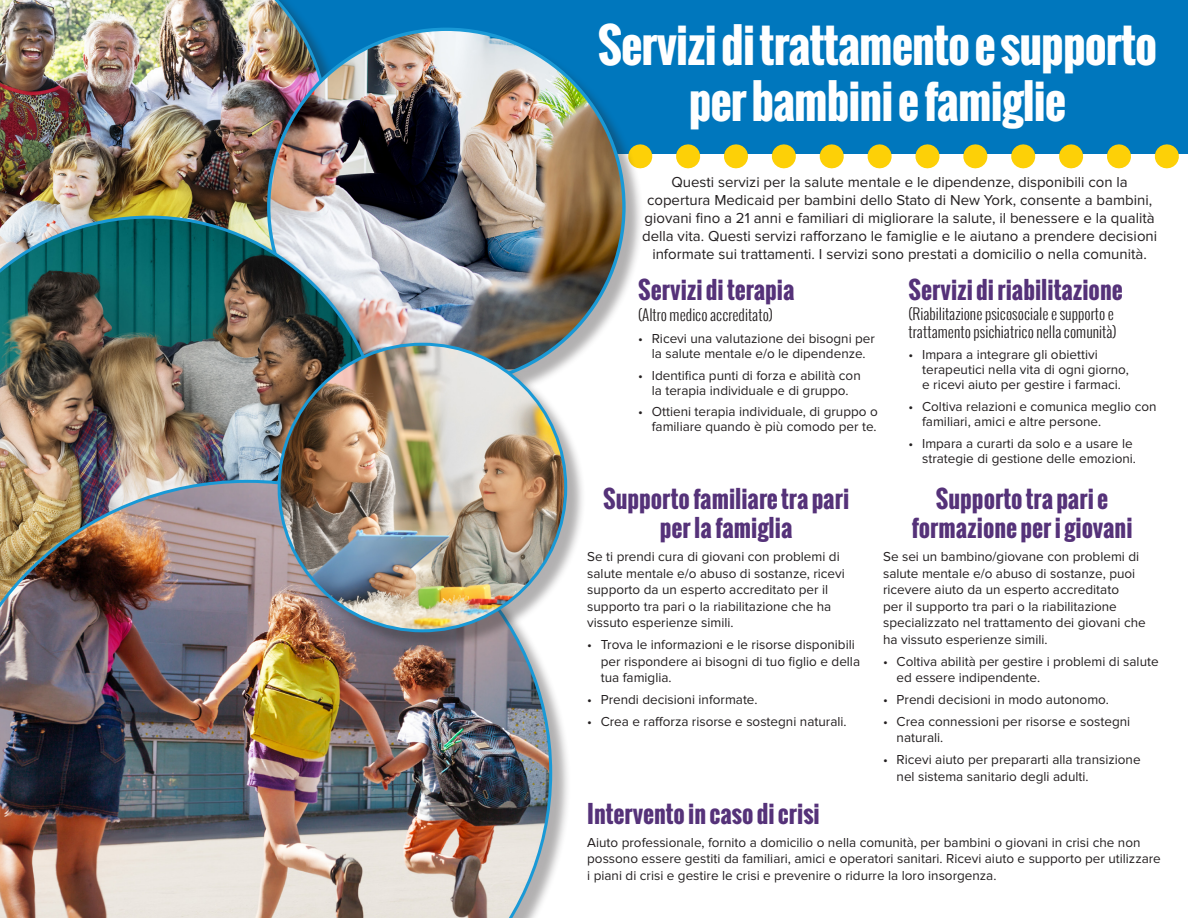
<style>
.page{position:relative;width:1188px;height:918px;background:#fff}
.page>*{position:absolute;margin:0;border:0;box-sizing:border-box;transform-origin:0 0}
.t1{font:700 46.5px/55.8px "Oswald";letter-spacing:-.02em;color:#fff;text-align:center}
.t2{font:700 24px/28.8px "Oswald";color:#553279;text-align:center}
.t3{font:15px/18px "Proxima Nova";color:#231f20;text-align:center}
.t4{font:300 15px/18px "Oswald";color:#231f20}
.t5{font:13.5px/16.5px "Proxima Nova";color:#231f20}
</style>
<div class="page">
<div style="left:369px;top:0;width:819px;height:153px;background:#0077bd"></div>
<svg style="left:644px;top:144px;width:544px;height:24px"></svg>
<img style="left:0;top:0;width:329px;height:216px">
<div style="left:269px;top:30px;width:375px;height:375px;background:#231f20;opacity:.35"></div>
<img style="left:269px;top:29px;width:355px;height:340px">
<img style="left:0;top:216px;width:384px;height:264px">
<div style="left:0;top:482px;width:571px;height:436px;background:#231f20;opacity:.35"></div>
<img style="left:0;top:480px;width:552px;height:438px">
<div style="left:280px;top:345px;width:306px;height:306px;background:#231f20;opacity:.35"></div>
<img style="left:279px;top:344px;width:287px;height:287px;border-radius:143px">
<p class="t1" style="left:598px;top:18px;width:561px">Servizi di trattamento e supporto per bambini e famiglie</p>
<p class="t3" style="left:642px;top:173px;width:517px">Questi servizi per la salute mentale e le dipendenze, disponibili con la copertura Medicaid per bambini dello Stato di New York, consente a bambini, giovani fno a 21 anni e familiari di migliorare la salute, il benessere e la qualità della vita. Questi servizi raforzano le famiglie e le aiutano a prendere decisioni informate sui trattamenti. I servizi sono prestati a domicilio o nella comunità.</p>
<h2 class="t2" style="left:638px;top:276px;width:158px">Servizi di terapia</h2>
<p class="t4" style="left:638px;top:306px;width:136px">(Altro medico accreditato)</p>
<p class="t5" style="left:638px;top:331px;width:238px;line-height:15px;text-align:center">• Ricevi una valutazione dei bisogni per la salute mentale e/o le dipendenze.</p>
<p class="t5" style="left:638px;top:368px;width:224px;line-height:15px;text-align:center">• Identifca punti di forza e abilità con la terapia individuale e di gruppo.</p>
<p class="t5" style="left:638px;top:405px;width:241px;line-height:15px;text-align:right">• Ottieni terapia individuale, di gruppo o familiare quando è più comodo per te.</p>
<p class="t2" style="left:909px;top:276px;width:216px">Servizi di riabilitazione</p>
<p class="t4" style="left:909px;top:304px;width:209px">(Riabilitazione psicosociale e supporto e trattamento psichiatrico nella comunità)</p>
<p class="t5" style="left:922px;top:348px;width:208px;line-height:15px;text-indent:-14px">• Impara a integrare gli obiettivi terapeutici nella vita di ogni giorno, e ricevi aiuto per gestire i farmaci.</p>
<p class="t5" style="left:922px;top:399px;width:236px;line-height:15px;text-indent:-14px">• Coltiva relazioni e comunica meglio con familiari, amici e altre persone.</p>
<p class="t5" style="left:909px;top:436px;width:229px;line-height:15px;text-align:right">• Impara a curarti da solo e a usare le strategie di gestione delle emozioni.</p>
<h2 class="t2" style="left:911px;top:485px;width:223px">Supporto tra pari e formazione per i giovani</h2>
<p class="t5" style="left:883px;top:549px;width:264px">Se sei un bambino/giovane con problemi di salute mentale e/o abuso di sostanze, puoi ricevere aiuto da un esperto accreditato<br>per il supporto tra pari o la riabilitazione specializzato nel trattamento dei giovani che ha vissuto esperienze simili.</p>
<p class="t5" style="left:897px;top:653px;width:264px;text-indent:-14px">• Coltiva abilità per gestire i problemi di salute ed essere indipendente.</p>
<p class="t5" style="left:883px;top:692px;width:227px">• Prendi decisioni in modo autonomo.</p>
<p class="t5" style="left:897px;top:713px;width:235px;text-indent:-14px">• Crea connessioni per risorse e sostegni naturali.</p>
<p class="t5" style="left:897px;top:752px;width:246px;text-indent:-14px">• Ricevi aiuto per prepararti alla transizione nel sistema sanitario degli adulti.</p>
<h2 class="t2" style="left:603px;top:485px;width:248px">Supporto familiare tra pari per la famiglia</h2>
<p class="t5" style="left:587px;top:549px;width:259px">Se ti prendi cura di giovani con problemi di salute mentale e/o abuso di sostanze, ricevi supporto da un esperto accreditato per il supporto tra pari o la riabilitazione che ha vissuto esperienze simili.</p>
<p class="t5" style="left:601px;top:637px;width:261px;text-indent:-14px">• Trova le informazioni e le risorse disponibili per rispondere ai bisogni di tuo fglio e della tua famiglia.</p>
<p class="t5" style="left:587px;top:692px;width:172px">• Prendi decisioni informate.</p>
<p class="t5" style="left:587px;top:713px;width:261px">• Crea e raforza risorse e sostegni naturali.</p>
<h2 class="t2" style="left:587px;top:800px;width:234px">Intervento in caso di crisi</h2>
<p class="t5" style="left:587px;top:835px;width:575px">Aiuto professionale, fornito a domicilio o nella comunità, per bambini o giovani in crisi che non possono essere gestiti da familiari, amici e operatori sanitari. Ricevi aiuto e supporto per utilizzare i piani di crisi e gestire le crisi e prevenire o ridurre la loro insorgenza.</p>
</div>
